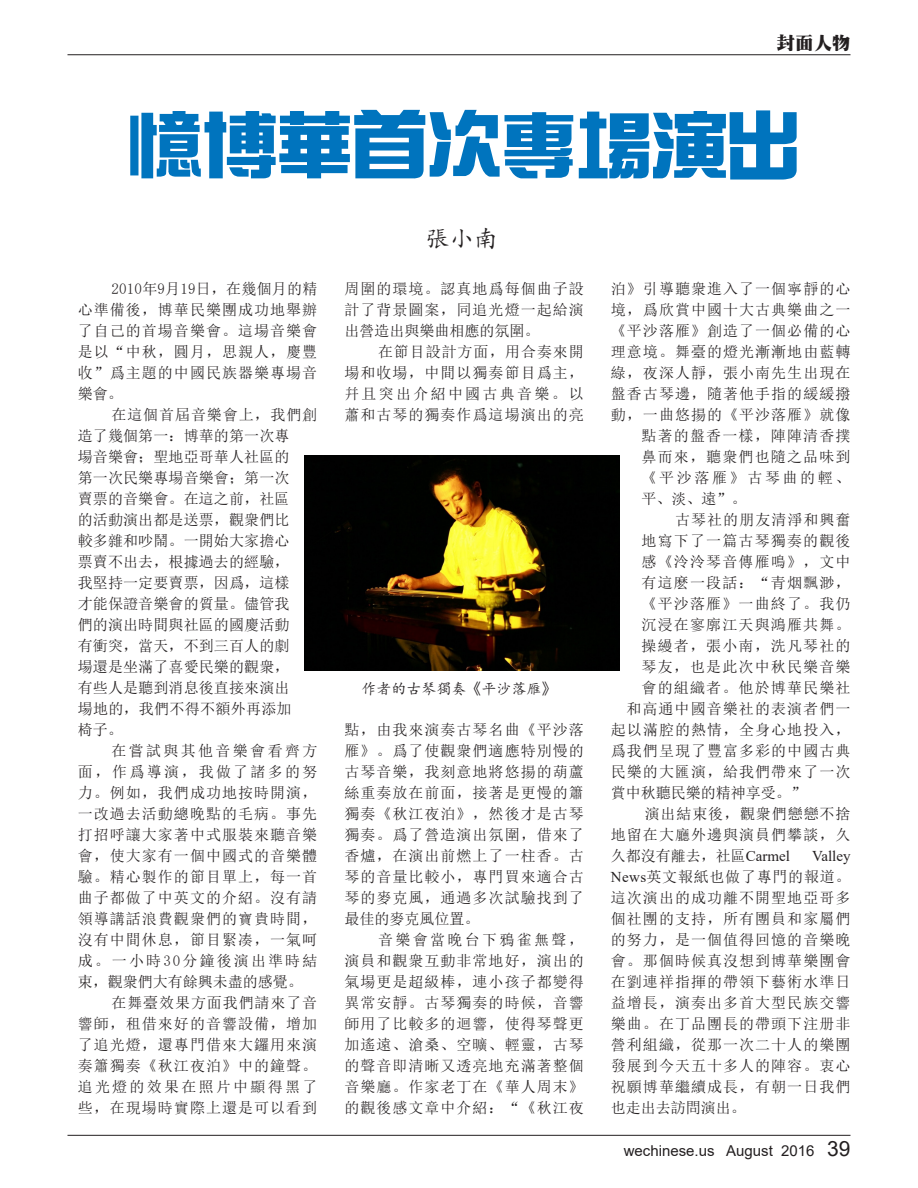
<style>
.page{position:relative;width:918px;height:1188px;background:#fff}
.page>*{position:absolute;margin:0;border:0;box-sizing:border-box;transform-origin:0 0}
.t1{font:74.4px "ID Zong Yi";letter-spacing:-.005em;color:#0074be}
.t2{font:24px "Kai Ti";color:#231f20}
.t3{font:18px "ID Ming Ultra";color:#231f20}
.t4{font:15px/21px "Sim Sun";letter-spacing:.07em;color:#231f20;text-align:justify}
.t5{font:15px/21px "Sim Sun";letter-spacing:.01em;color:#231f20}
.t6{font:15px "Arial";color:#231f20}
.t7{font:15px "Sim Sun";color:#231f20}
.t8{font:15px "Kai Ti";color:#231f20}
.t9{font:15px "Sim Sun";letter-spacing:.175em;color:#231f20}
.s1{font-family:"Times New Roman"}
.s2{font-size:21px}
</style>
<div class="page">
<hr style="left:68px;top:1135px;width:782px;height:1px;background:#231f20">
<hr style="left:68px;top:54px;width:782px;height:1px;background:#231f20">
<img style="left:305px;top:456px;width:314px;height:214px">
<p class="t3" style="left:777px;top:33px;width:75px">封面人物</p>
<p class="t1" style="left:128px;top:106px;width:676px">憶博華首次專場演出</p>
<p class="t4" style="left:78px;top:278px;width:241px;text-indent:34px">2010年9月19日，在幾個月的精心準備後，博華民樂團成功地舉辦了自己的首場音樂會。這場音樂會是以“中秋，圓月，思親人，慶豐收”爲主題的中國民族器樂專場音樂會。</p>
<p class="t5" style="left:78px;top:404px;width:241px;text-indent:34px">在這個首屆音樂會上，我們創造了幾個第一：博華的第一次專<br>場音樂會；聖地亞哥華人社區的<br>第一次民樂專場音樂會；第一次<br>賣票的音樂會。在這之前，社區<br>的活動演出都是送票，觀衆們比<br>較多雜和吵鬧。一開始大家擔心<br>票賣不出去，根據過去的經驗，<br>我堅持一定要賣票，因爲，這樣<br>才能保證音樂會的質量。儘管我<br>們的演出時間與社區的國慶活動<br>有衝突，當天，不到三百人的劇<br>場還是坐滿了喜愛民樂的觀衆，<br>有些人是聽到消息後直接來演出<br>場地的，我們不得不額外再添加<br>椅子。</p>
<p class="t4" style="left:78px;top:740px;width:241px;text-indent:34px">在嘗試與其他音樂會看齊方面，作爲導演，我做了諸多的努力。例如，我們成功地按時開演，一改過去活動總晚點的毛病。事先打招呼讓大家著中式服裝來聽音樂會，使大家有一個中國式的音樂體驗。精心製作的節目單上，每一首曲子都做了中英文的介紹。沒有請領導講話浪費觀衆們的寶貴時間，沒有中間休息，節目緊凑，一氣呵成。一小時30分鐘後演出準時結束，觀衆們大有餘興未盡的感覺。</p>
<p class="t4" style="left:78px;top:992px;width:241px;text-indent:34px">在舞臺效果方面我們請來了音響師，租借來好的音響設備，增加了追光燈，還專門借來大鑼用來演奏簫獨奏《秋江夜泊》中的鐘聲。追光燈的效果在照片中顯得黑了些，在現場時實際上還是可以看到</p>
<p class="t2" style="left:426px;top:226px;width:73px">張小南</p>
<p class="t4" style="left:344px;top:278px;width:241px">周圍的環境。認真地爲每個曲子設計了背景圖案，同追光燈一起給演出營造出與樂曲相應的氛圍。</p>
<p class="t4" style="left:344px;top:341px;width:241px;text-indent:34px">在節目設計方面，用合奏來開場和收場，中間以獨奏節目爲主，幷且突出介紹中國古典音樂。以蕭和古琴的獨奏作爲這場演出的亮</p>
<p class="t8" style="left:362px;top:681px;width:196px">作者的古琴獨奏《平沙落雁》</p>
<p class="t4" style="left:344px;top:719px;width:241px">點，由我來演奏古琴名曲《平沙落雁》。爲了使觀衆們適應特別慢的古琴音樂，我刻意地將悠揚的葫蘆絲重奏放在前面，接著是更慢的簫獨奏《秋江夜泊》，然後才是古琴獨奏。爲了營造演出氛圍，借來了香爐，在演出前燃上了一柱香。古琴的音量比較小，專門買來適合古琴的麥克風，通過多次試驗找到了最佳的麥克風位置。</p>
<p class="t4" style="left:344px;top:929px;width:241px;text-indent:34px">音樂會當晚台下鴉雀無聲，演員和觀衆互動非常地好，演出的氣場更是超級棒，連小孩子都變得異常安靜。古琴獨奏的時候，音響師用了比較多的迴響，使得琴聲更加遙遠、滄桑、空曠、輕靈，古琴的聲音即清晰又透亮地充滿著整個音樂廳。作家老丁在《華人周末》的觀後感文章中介紹：“《秋江夜</p>
<p class="t4" style="left:611px;top:278px;width:241px">泊》引導聽衆進入了一個寧靜的心</p>
<p class="t4" style="left:611px;top:299px;width:241px">境，爲欣賞中國十大古典樂曲之一</p>
<p class="t4" style="left:611px;top:320px;width:241px">《平沙落雁》創造了一個必備的心</p>
<p class="t4" style="left:611px;top:341px;width:241px">理意境。舞臺的燈光漸漸地由藍轉</p>
<p class="t4" style="left:611px;top:362px;width:241px">綠，夜深人靜，張小南先生出現在</p>
<p class="t4" style="left:611px;top:383px;width:241px">盤香古琴邊，隨著他手指的緩緩撥</p>
<p class="t4" style="left:611px;top:404px;width:241px">動，一曲悠揚的《平沙落雁》就像</p>
<p class="t4" style="left:642px;top:425px;width:211px">點著的盤香一樣，陣陣清香撲</p>
<p class="t4" style="left:642px;top:446px;width:211px">鼻而來，聽衆們也隨之品味到</p>
<p class="t9" style="left:642px;top:470px;width:211px">《平沙落雁》古琴曲的輕、</p>
<p class="t4" style="left:642px;top:488px;width:106px">平、淡、遠”。</p>
<p class="t4" style="left:675px;top:509px;width:177px">古琴社的朋友清淨和興奮</p>
<p class="t4" style="left:642px;top:530px;width:211px">地寫下了一篇古琴獨奏的觀後</p>
<p class="t4" style="left:642px;top:551px;width:211px">感《泠泠琴音傳雁鳴》，文中</p>
<p class="t4" style="left:642px;top:572px;width:211px">有這麽一段話：“青烟飄渺，</p>
<p class="t4" style="left:642px;top:593px;width:211px">《平沙落雁》一曲終了。我仍</p>
<p class="t4" style="left:642px;top:614px;width:211px">沉浸在寥廓江天與鴻雁共舞。</p>
<p class="t4" style="left:642px;top:635px;width:211px">操縵者，張小南，洗凡琴社的</p>
<p class="t4" style="left:642px;top:656px;width:211px">琴友，也是此次中秋民樂音樂</p>
<p class="t4" style="left:642px;top:677px;width:211px">會的組織者。他於博華民樂社</p>
<p class="t4" style="left:626px;top:698px;width:226px">和高通中國音樂社的表演者們一</p>
<p class="t4" style="left:611px;top:719px;width:241px">起以滿腔的熱情，全身心地投入，</p>
<p class="t4" style="left:611px;top:740px;width:241px">爲我們呈現了豐富多彩的中國古典</p>
<p class="t4" style="left:611px;top:761px;width:241px">民樂的大匯演，給我們帶來了一次</p>
<p class="t7" style="left:611px;top:785px;width:197px">賞中秋聽民樂的精神享受。”</p>
<p class="t4" style="left:611px;top:803px;width:241px;text-indent:34px">演出結束後，觀衆們戀戀不捨地留在大廳外邊與演員們攀談，久久都沒有離去，社區<span class="s1">Carmel</span></p>
<p class="t4" style="left:611px;top:845px;width:241px;text-indent:201px"><span class="s1">Valley News</span>英文報紙也做了專門的報道。這次演出的成功離不開聖地亞哥多個社團的支持，所有團員和家屬們的努力，是一個值得回憶的音樂晚會。那個時候真沒想到博華樂團會在劉連祥指揮的帶領下藝術水準日益增長，演奏出多首大型民族交響樂曲。在丁品團長的帶頭下注册非營利組織，從那一次二十人的樂團發展到今天五十多人的陣容。衷心祝願博華繼續成長，有朝一日我們也走出去訪問演出。</p>
<p class="t6" style="left:624px;top:1140px;width:228px">wechinese.us August 2016 <span class="s2">39</span></p>
</div>
